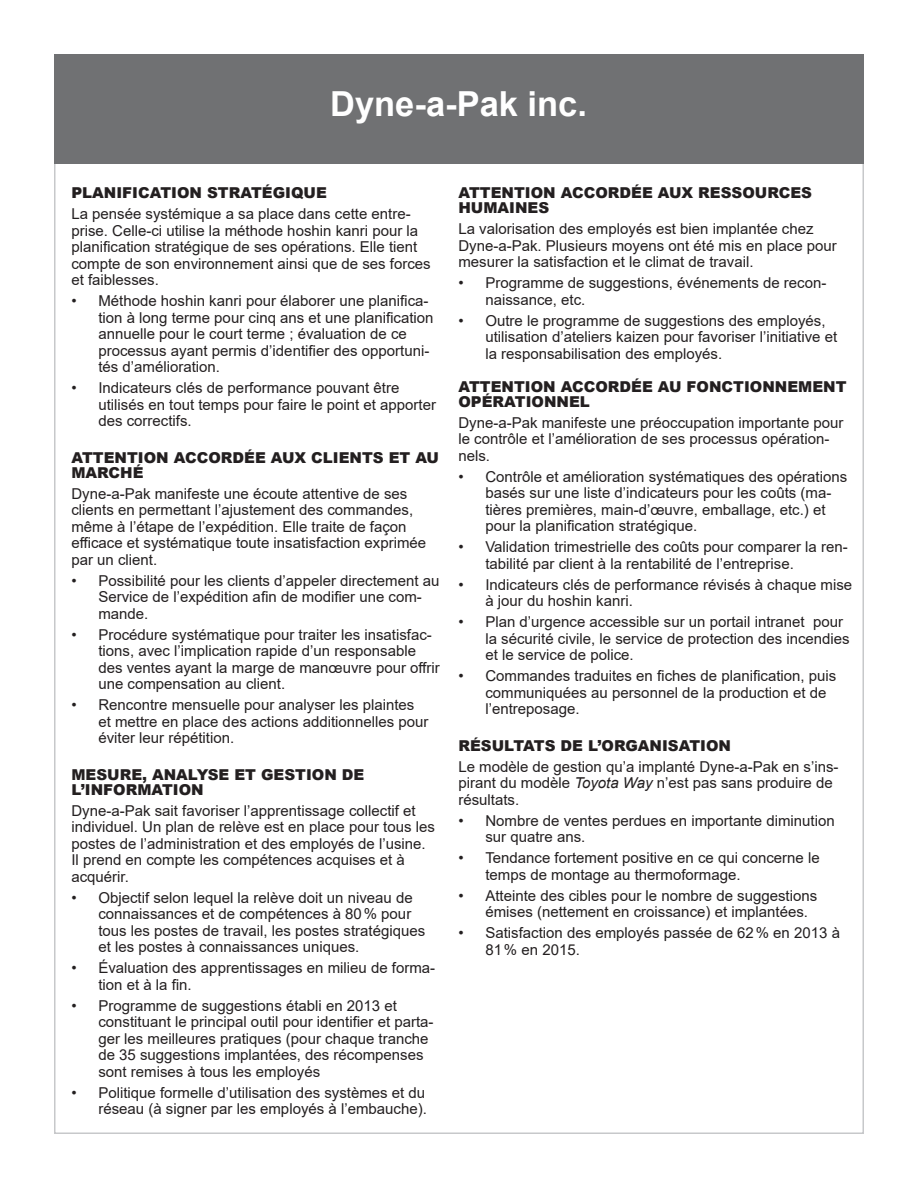
<style>
.page{position:relative;width:918px;height:1188px;background:#fff}
.page>*{position:absolute;margin:0;border:0;box-sizing:border-box;transform-origin:0 0}
.t1{font:700 34.5px "Arial";color:#fff}
.t2{font:15px/16.5px "Arial";color:#231f20}
.t3{font:900 15px/15px "Arial";color:#231f20}
.s1{font-style:italic}
</style>
<div class="page">
<div style="left:54px;top:54px;width:810px;height:109px;background:#707173"></div>
<p class="t1" style="left:330px;top:80px;width:258px">Dyne-a-Pak inc.</p>
<p class="t3" style="left:71px;top:185px;width:257px">PLANIFICATION STRATÉGIQUE</p>
<p class="t2" style="left:71px;top:206px;width:361px">La pensée systémique a sa place dans cette entre&shy;prise. Celle-ci utilise la méthode hoshin kanri pour la planification stratégique de ses opérations. Elle tient compte de son environnement ainsi que de ses forces et faiblesses.</p>
<p class="t2" style="left:98px;top:293px;width:337px;text-indent:-27px">• Méthode hoshin kanri pour élaborer une planifica&shy;tion à long terme pour cinq ans et une planification annuelle pour le court terme ; évaluation de ce processus ayant permis d’identifier des opportuni&shy;tés d’amélioration.</p>
<p class="t2" style="left:98px;top:380px;width:339px;text-indent:-27px">• Indicateurs clés de performance pouvant être utilisés en tout temps pour faire le point et apporter des correctifs.</p>
<p class="t3" style="left:71px;top:450px;width:369px">ATTENTION ACCORDÉE AUX CLIENTS ET AU<br>MARCHÉ</p>
<p class="t2" style="left:71px;top:485px;width:356px">Dyne-a-Pak manifeste une écoute attentive de ses clients en permettant l’ajustement des commandes, même à l’étape de l’expédition. Elle traite de façon efficace et systématique toute insatisfaction exprimée par un client.</p>
<p class="t2" style="left:98px;top:572px;width:342px;text-indent:-27px">• Possibilité pour les clients d’appeler directement au<br>Service de l’expédition afin de modifier une com&shy;mande.</p>
<p class="t2" style="left:98px;top:626px;width:343px;text-indent:-27px">• Procédure systématique pour traiter les insatisfac&shy;tions, avec l’implication rapide d’un responsable des ventes ayant la marge de manœuvre pour offrir une compensation au client.</p>
<p class="t2" style="left:98px;top:697px;width:332px;text-indent:-27px">• Rencontre mensuelle pour analyser les plaintes et mettre en place des actions additionnelles pour éviter leur répétition.</p>
<p class="t3" style="left:71px;top:767px;width:294px">MESURE, ANALYSE ET GESTION DE<br>L’INFORMATION</p>
<p class="t2" style="left:71px;top:802px;width:365px">Dyne-a-Pak sait favoriser l’apprentissage collectif et individuel. Un plan de relève est en place pour tous les postes de l’administration et des employés de l’usine.<br>Il prend en compte les compétences acquises et à acquérir.</p>
<p class="t2" style="left:98px;top:889px;width:328px;text-indent:-27px">• Objectif selon lequel la relève doit un niveau de connaissances et de compétences à 80% pour tous les postes de travail, les postes stratégiques et les postes à connaissances uniques.</p>
<p class="t2" style="left:98px;top:960px;width:338px;text-indent:-27px">• Évaluation des apprentissages en milieu de forma&shy;tion et à la fin.</p>
<p class="t2" style="left:98px;top:997px;width:337px;text-indent:-27px">• Programme de suggestions établi en 2013 et constituant le principal outil pour identifier et parta&shy;ger les meilleures pratiques (pour chaque tranche de 35 suggestions implantées, des récompenses sont remises à tous les employés</p>
<p class="t2" style="left:71px;top:1084px;width:357px;text-align:right">• Politique formelle d’utilisation des systèmes et du réseau (à signer par les employés à l’embauche).</p>
<p class="t3" style="left:458px;top:185px;width:355px">ATTENTION ACCORDÉE AUX RESSOURCES<br>HUMAINES</p>
<p class="t2" style="left:458px;top:221px;width:380px">La valorisation des employés est bien implantée chez<br>Dyne-a-Pak. Plusieurs moyens ont été mis en place pour mesurer la satisfaction et le climat de travail.</p>
<p class="t2" style="left:485px;top:275px;width:343px;text-indent:-27px">• Programme de suggestions, événements de recon&shy;naissance, etc.</p>
<p class="t2" style="left:485px;top:312px;width:353px;text-indent:-27px">• Outre le programme de suggestions des employés, utilisation d’ateliers kaizen pour favoriser l’initiative et la responsabilisation des employés.</p>
<p class="t3" style="left:458px;top:378px;width:390px">ATTENTION ACCORDÉE AU FONCTIONNEMENT<br>OPÉRATIONNEL</p>
<p class="t2" style="left:458px;top:414px;width:387px">Dyne-a-Pak manifeste une préoccupation importante pour le contrôle et l’amélioration de ses processus opération&shy;nels.</p>
<p class="t2" style="left:485px;top:468px;width:363px;text-indent:-27px">• Contrôle et amélioration systématiques des opérations basés sur une liste d’indicateurs pour les coûts (ma&shy;tières premières, main-d’œuvre, emballage, etc.) et pour la planification stratégique.</p>
<p class="t2" style="left:485px;top:539px;width:364px;text-indent:-27px">• Validation trimestrielle des coûts pour comparer la ren&shy;tabilité par client à la rentabilité de l’entreprise.</p>
<p class="t2" style="left:485px;top:576px;width:368px;text-indent:-27px">• Indicateurs clés de performance révisés à chaque mise à jour du hoshin kanri.</p>
<p class="t2" style="left:485px;top:614px;width:366px;text-indent:-27px">• Plan d’urgence accessible sur un portail intranet pour la sécurité civile, le service de protection des incendies et le service de police.</p>
<p class="t2" style="left:485px;top:668px;width:352px;text-indent:-27px">• Commandes traduites en fiches de planification, puis communiquées au personnel de la production et de l’entreposage.</p>
<p class="t3" style="left:458px;top:738px;width:274px">RÉSULTATS DE L’ORGANISATION</p>
<p class="t2" style="left:458px;top:758px;width:382px">Le modèle de gestion qu’a implanté Dyne-a-Pak en s’ins&shy;pirant du modèle <span class="s1">Toyota Way</span> n’est pas sans produire de résultats.</p>
<p class="t2" style="left:485px;top:812px;width:351px;text-indent:-27px">• Nombre de ventes perdues en importante diminution sur quatre ans.</p>
<p class="t2" style="left:485px;top:850px;width:336px;text-indent:-27px">• Tendance fortement positive en ce qui concerne le temps de montage au thermoformage.</p>
<p class="t2" style="left:485px;top:887px;width:333px;text-indent:-27px">• Atteinte des cibles pour le nombre de suggestions émises (nettement en croissance) et implantées.</p>
<p class="t2" style="left:485px;top:925px;width:356px;text-indent:-27px">• Satisfaction des employés passée de 62% en 2013 à<br>81% en 2015.</p>
</div>
